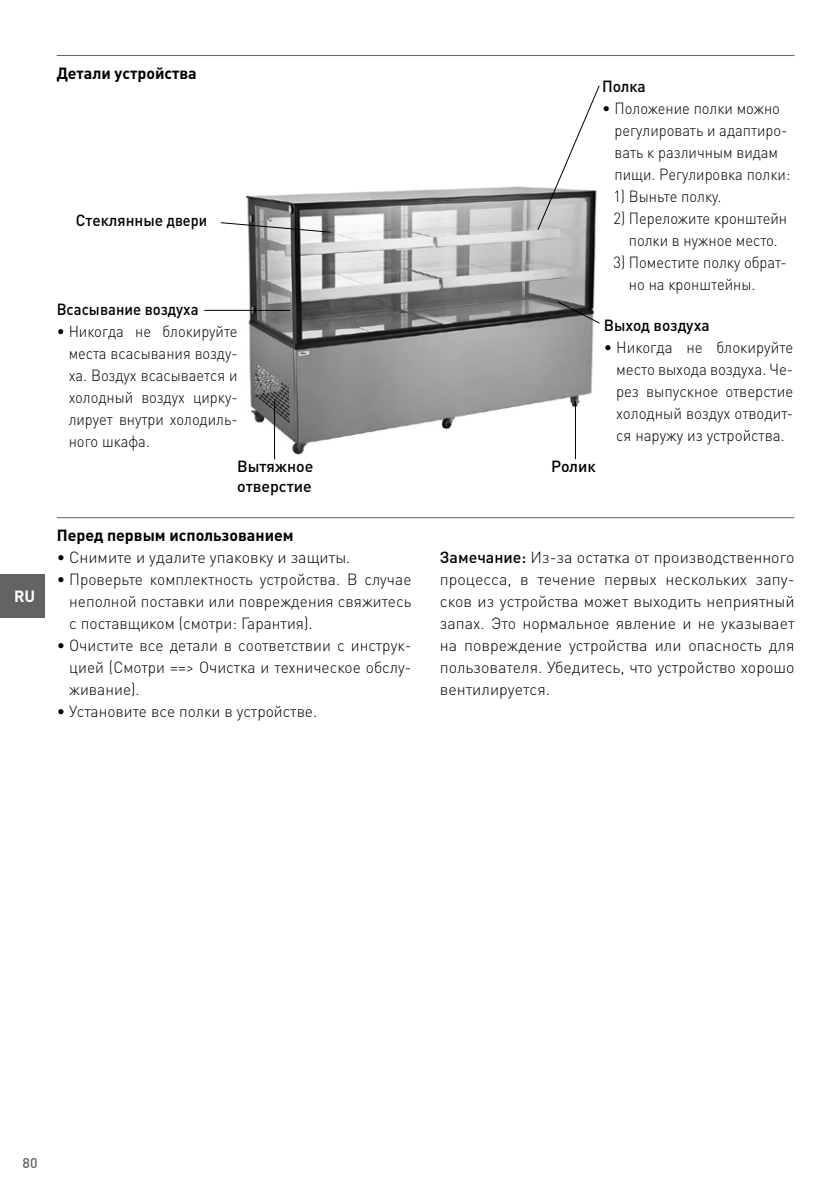
<style>
.page{position:relative;width:840px;height:1191px;background:#fff}
.page>*{position:absolute;margin:0;border:0;box-sizing:border-box;transform-origin:0 0}
.t1{font:300 16px/22px "DIN Pro";color:#000;text-align:justify}
.t2{font:300 16px/22px "DIN Pro";color:#000;text-align:justify;scale:.93 1}
.t3{font:300 16px/22px "DIN Pro";color:#000;text-align:center;scale:.92 1}
.t4{font:500 16px "DIN Pro";color:#000}
.t5{font:700 16px "DIN Pro";color:#000}
.t6{font:500 16px "DIN Pro";color:#000;scale:.93 1}
.t7{font:700 16px "DIN Pro";color:#fff}
.t8{font:500 14px "DIN Pro";color:#646363}
.s1{font-weight:500}
</style>
<div class="page">
<div style="left:0;top:574px;width:44px;height:43px;background:#646363"></div>
<hr style="left:57px;top:55px;width:737px;height:1px;background:#646363">
<hr style="left:57px;top:517px;width:737px;height:1px;background:#646363">
<img style="left:239px;top:186px;width:357px;height:272px">
<svg style="left:220px;top:222px;width:111px;height:11px"></svg>
<svg style="left:536px;top:85px;width:64px;height:146px"></svg>
<svg style="left:556px;top:300px;width:44px;height:24px"></svg>
<hr style="left:204px;top:310px;width:86px;height:1px;background:#000">
<hr style="left:274px;top:401px;width:1px;height:58px;background:#000">
<hr style="left:574px;top:401px;width:1px;height:58px;background:#000">
<p class="t7" style="left:14px;top:583px;width:23px">RU</p>
<p class="t5" style="left:57px;top:60px;width:141px">Детали устройства</p>
<p class="t4" style="left:76px;top:207px;width:133px">Стеклянные двери</p>
<p class="t6" style="left:57px;top:296px;width:154px">Всасывание воздуха</p>
<p class="t2" style="left:69px;top:320px;width:183px;text-indent:-12px">• Никогда не блокируйте места всасывания возду&shy;ха. Воздух всасывается и холодный воздух цирку&shy;лирует внутри холодиль&shy;ного шкафа.</p>
<p class="t4" style="left:601px;top:74px;width:45px">Полка</p>
<p class="t1" style="left:614px;top:97px;width:177px;text-align:left;text-indent:-12px">• Положение полки можно регулировать и адаптиро&shy;вать к различным видам пищи. Регулировка полки:</p>
<p class="t3" style="left:613px;top:185px;width:119px">1) Выньте полку.</p>
<p class="t3" style="left:613px;top:207px;width:190px">2) Переложите кронштейн полки в нужное место.</p>
<p class="t3" style="left:628px;top:251px;width:173px;text-align:left;text-indent:-16px">3) Поместите полку обрат&shy;но на кронштейны.</p>
<p class="t4" style="left:603px;top:312px;width:107px">Выход воздуха</p>
<p class="t1" style="left:616px;top:335px;width:178px;text-indent:-12px">• Никогда не блокируйте место выхода воздуха. Че&shy;рез выпускное отверстие холодный воздух отводит&shy;ся наружу из устройства.</p>
<p class="t4" style="left:237px;top:453px;width:77px">Вытяжное</p>
<p class="t4" style="left:550px;top:453px;width:46px">Ролик</p>
<p class="t4" style="left:237px;top:473px;width:76px">отверстие</p>
<p class="t5" style="left:57px;top:522px;width:238px">Перед первым использованием</p>
<p class="t1" style="left:57px;top:545px;width:295px">• Снимите и удалите упаковку и защиты.</p>
<p class="t1" style="left:69px;top:567px;width:343px;text-indent:-12px">• Проверьте комплектность устройства. В случае неполной поставки или повреждения свяжитесь с поставщиком (смотри: Гарантия).</p>
<p class="t1" style="left:69px;top:633px;width:343px;text-indent:-12px">• Очистите все детали в соответствии с инструк&shy;цией (Смотри ==&gt; Очистка и техническое обслу&shy;живание).</p>
<p class="t1" style="left:57px;top:699px;width:262px">• Установите все полки в устройстве.</p>
<p class="t1" style="left:439px;top:545px;width:356px"><span class="s1">Замечание:</span> Из-за остатка от производственного процесса, в течение первых нескольких запу&shy;сков из устройства может выходить неприятный запах. Это нормальное явление и не указывает на повреждение устройства или опасность для пользователя. Убедитесь, что устройство хорошо вентилируется.</p>
<p class="t8" style="left:23px;top:1151px;width:16px">80</p>
</div>
